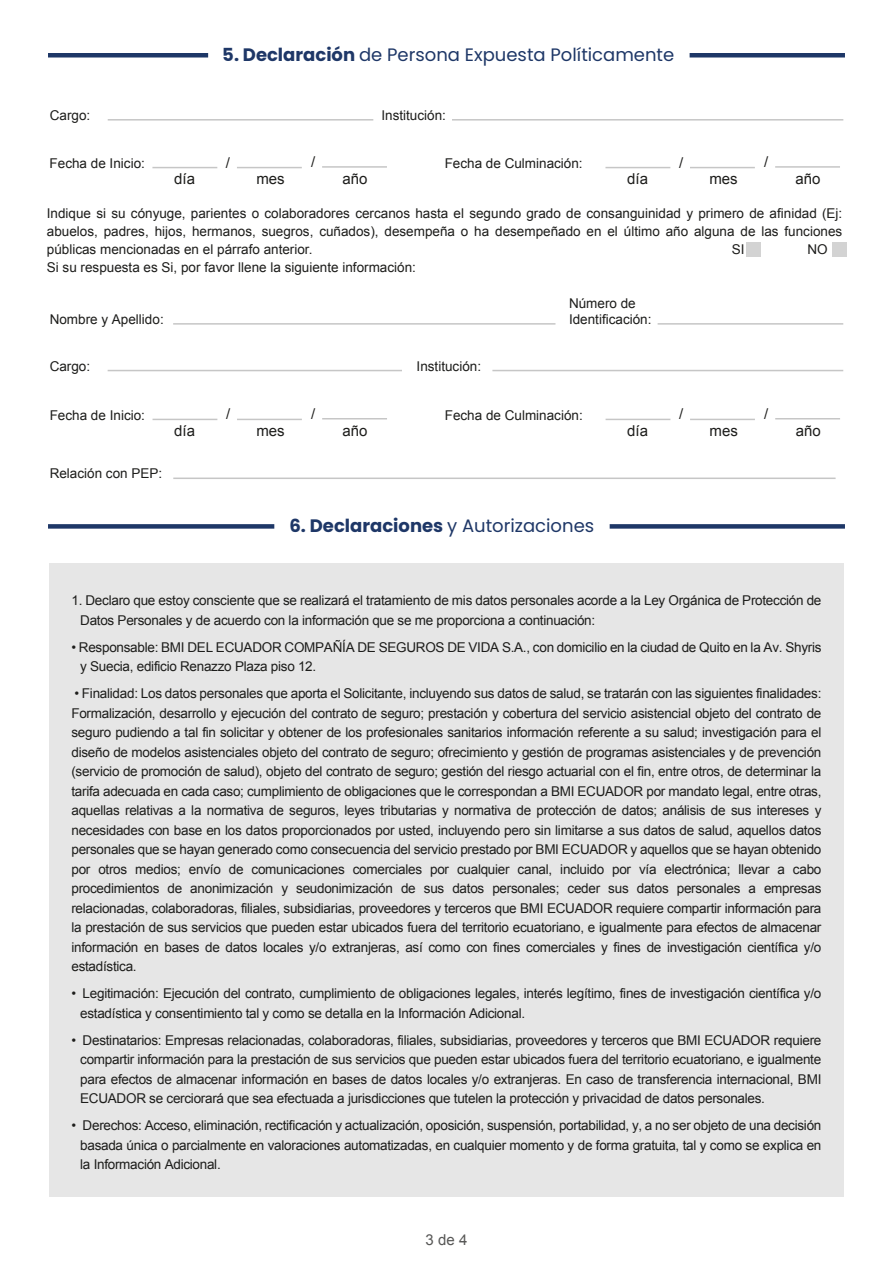
<style>
.page{position:relative;width:893px;height:1263px;background:#fff}
.page>*{position:absolute;margin:0;border:0;box-sizing:border-box;transform-origin:0 0}
.t1{font:18px "Poppins";color:#1e3767}
.t2{font:700 18px "Poppins";color:#1e3767}
.t3{font:15px "Arial";color:#1d1d1b}
.t4{font:15px "Arial";color:#575756}
.t5{font:13.5px/19.5px "Arial";letter-spacing:-.02em;color:#1d1d1b}
.t6{font:13.5px/18px "Arial";color:#1d1d1b}
.s1{font-weight:700}
.s2{font-weight:400}
</style>
<div class="page">
<div style="left:49px;top:563px;width:795px;height:634px;background:#e6e6e6"></div>
<div style="left:48px;top:524px;width:226px;height:5px;background:#1e3767"></div>
<div style="left:610px;top:524px;width:235px;height:5px;background:#1e3767"></div>
<div style="left:746px;top:243px;width:14px;height:14px;background:#d3d3d3"></div>
<div style="left:832px;top:243px;width:14px;height:14px;background:#d3d3d3"></div>
<hr style="left:108px;top:119px;width:265px;height:2px;background:#c6c6c6">
<hr style="left:452px;top:119px;width:391px;height:2px;background:#c6c6c6">
<hr style="left:152px;top:167px;width:65px;height:1px;background:#c6c6c6">
<hr style="left:237px;top:167px;width:65px;height:1px;background:#c6c6c6">
<hr style="left:322px;top:166px;width:65px;height:2px;background:#c6c6c6">
<hr style="left:605px;top:167px;width:65px;height:1px;background:#c6c6c6">
<hr style="left:690px;top:167px;width:65px;height:1px;background:#c6c6c6">
<hr style="left:775px;top:166px;width:65px;height:2px;background:#c6c6c6">
<hr style="left:108px;top:370px;width:294px;height:1px;background:#c6c6c6">
<hr style="left:492px;top:370px;width:351px;height:1px;background:#c6c6c6">
<hr style="left:173px;top:323px;width:382px;height:2px;background:#c6c6c6">
<hr style="left:658px;top:323px;width:185px;height:2px;background:#c6c6c6">
<hr style="left:153px;top:419px;width:64px;height:1px;background:#c6c6c6">
<hr style="left:237px;top:419px;width:65px;height:1px;background:#c6c6c6">
<hr style="left:322px;top:418px;width:65px;height:1px;background:#c6c6c6">
<hr style="left:606px;top:419px;width:64px;height:1px;background:#c6c6c6">
<hr style="left:690px;top:419px;width:65px;height:1px;background:#c6c6c6">
<hr style="left:775px;top:418px;width:65px;height:1px;background:#c6c6c6">
<hr style="left:173px;top:478px;width:663px;height:1px;background:#c6c6c6">
<div style="left:48px;top:53px;width:160px;height:5px;background:#1e3767"></div>
<div style="left:690px;top:53px;width:155px;height:5px;background:#1e3767"></div>
<h1 class="t1" style="left:222px;top:44px;width:453px"><span class="s1">5. Declaración</span> de Persona Expuesta Políticamente</h1>
<p class="t5" style="left:50px;top:105px;width:42px">Cargo:</p>
<p class="t6" style="left:381px;top:106px;width:66px">Institución:</p>
<p class="t6" style="left:50px;top:155px;width:97px">Fecha de Inicio:</p>
<p class="t6" style="left:445px;top:155px;width:140px">Fecha de Culminación:</p>
<p class="t3" style="left:174px;top:169px;width:22px">día</p>
<p class="t3" style="left:226px;top:152px;width:6px">/</p>
<p class="t3" style="left:311px;top:152px;width:6px">/</p>
<p class="t3" style="left:256px;top:169px;width:30px">mes</p>
<p class="t3" style="left:343px;top:169px;width:27px">año</p>
<p class="t3" style="left:627px;top:169px;width:22px">día</p>
<p class="t3" style="left:679px;top:152px;width:6px">/</p>
<p class="t3" style="left:764px;top:152px;width:6px">/</p>
<p class="t3" style="left:709px;top:169px;width:30px">mes</p>
<p class="t3" style="left:796px;top:169px;width:27px">año</p>
<p class="t6" style="left:47px;top:204px;width:797px">Indique si su cónyuge, parientes o colaboradores cercanos hasta el segundo grado de consanguinidad y primero de afinidad (Ej: abuelos, padres, hijos, hermanos, suegros, cuñados), desempeña o ha desempeñado en el último año alguna de las funciones públicas mencionadas en el párrafo anterior.<br>Si su respuesta es Si, por favor llene la siguiente información:</p>
<p class="t5" style="left:732px;top:240px;width:14px">SI</p>
<p class="t5" style="left:807px;top:240px;width:22px">NO</p>
<p class="t6" style="left:50px;top:310px;width:116px">Nombre y Apellido:</p>
<p class="t6" style="left:569px;top:296px;width:84px;line-height:15.8px">Número de<br>Identificación:</p>
<p class="t5" style="left:50px;top:356px;width:42px">Cargo:</p>
<p class="t6" style="left:50px;top:407px;width:97px">Fecha de Inicio:</p>
<p class="t6" style="left:445px;top:407px;width:140px">Fecha de Culminación:</p>
<p class="t6" style="left:417px;top:357px;width:66px">Institución:</p>
<p class="t3" style="left:226px;top:404px;width:6px">/</p>
<p class="t3" style="left:311px;top:404px;width:6px">/</p>
<p class="t3" style="left:256px;top:421px;width:30px">mes</p>
<p class="t3" style="left:343px;top:420px;width:27px">año</p>
<p class="t3" style="left:627px;top:421px;width:22px">día</p>
<p class="t3" style="left:174px;top:421px;width:22px">día</p>
<p class="t6" style="left:50px;top:465px;width:114px">Relación con PEP:</p>
<h1 class="t2" style="left:289px;top:515px;width:306px">6. Declaraciones <span class="s2">y Autorizaciones</span></h1>
<p class="t3" style="left:679px;top:404px;width:6px">/</p>
<p class="t3" style="left:764px;top:404px;width:6px">/</p>
<p class="t3" style="left:709px;top:421px;width:30px">mes</p>
<p class="t3" style="left:796px;top:420px;width:27px">año</p>
<p class="t5" style="left:80px;top:591px;width:743px;text-indent:-9px">1. Declaro que estoy consciente que se realizará el tratamiento de mis datos personales acorde a la Ley Orgánica de Protección de<br>Datos Personales y de acuerdo con la información que se me proporciona a continuación:</p>
<p class="t5" style="left:80px;top:638px;width:743px;text-indent:-9px">• Responsable: BMI DEL ECUADOR COMPAÑÍA DE SEGUROS DE VIDA S.A., con domicilio en la ciudad de Quito en la Av. Shyris y Suecia, edificio Renazzo Plaza piso 12.</p>
<p class="t5" style="left:71px;top:684px;width:751px;text-align:justify">• Finalidad: Los datos personales que aporta el Solicitante, incluyendo sus datos de salud, se tratarán con las siguientes finalidades:<br>Formalización, desarrollo y ejecución del contrato de seguro; prestación y cobertura del servicio asistencial objeto del contrato de seguro pudiendo a tal fin solicitar y obtener de los profesionales sanitarios información referente a su salud; investigación para el diseño de modelos asistenciales objeto del contrato de seguro; ofrecimiento y gestión de programas asistenciales y de prevención (servicio de promoción de salud), objeto del contrato de seguro; gestión del riesgo actuarial con el fin, entre otros, de determinar la tarifa adecuada en cada caso; cumplimiento de obligaciones que le correspondan a BMI ECUADOR por mandato legal, entre otras, aquellas relativas a la normativa de seguros, leyes tributarias y normativa de protección de datos; análisis de sus intereses y necesidades con base en los datos proporcionados por usted, incluyendo pero sin limitarse a sus datos de salud, aquellos datos personales que se hayan generado como consecuencia del servicio prestado por BMI ECUADOR y aquellos que se hayan obtenido por otros medios; envío de comunicaciones comerciales por cualquier canal, incluido por vía electrónica; llevar a cabo procedimientos de anonimización y seudonimización de sus datos personales; ceder sus datos personales a empresas relacionadas, colaboradoras, filiales, subsidiarias, proveedores y terceros que BMI ECUADOR requiere compartir información para la prestación de sus servicios que pueden estar ubicados fuera del territorio ecuatoriano, e igualmente para efectos de almacenar información en bases de datos locales y/o extranjeras, así como con fines comerciales y fines de investigación científica y/o estadística.</p>
<p class="t5" style="left:80px;top:984px;width:743px;text-indent:-9px">• Legitimación: Ejecución del contrato, cumplimiento de obligaciones legales, interés legítimo, fines de investigación científica y/o estadística y consentimiento tal y como se detalla en la Información Adicional.</p>
<p class="t5" style="left:80px;top:1030px;width:743px;text-align:justify;text-indent:-9px">• Destinatarios: Empresas relacionadas, colaboradoras, filiales, subsidiarias, proveedores y terceros que BMI ECUADOR requiere compartir información para la prestación de sus servicios que pueden estar ubicados fuera del territorio ecuatoriano, e igualmente para efectos de almacenar información en bases de datos locales y/o extranjeras. En caso de transferencia internacional, BMI ECUADOR se cerciorará que sea efectuada a jurisdicciones que tutelen la protección y privacidad de datos personales.</p>
<p class="t5" style="left:80px;top:1116px;width:743px;text-align:justify;text-indent:-9px">• Derechos: Acceso, eliminación, rectificación y actualización, oposición, suspensión, portabilidad, y, a no ser objeto de una decisión basada única o parcialmente en valoraciones automatizadas, en cualquier momento y de forma gratuita, tal y como se explica en la Información Adicional.</p>
<p class="t4" style="left:426px;top:1230px;width:43px">3 de 4</p>
</div>
